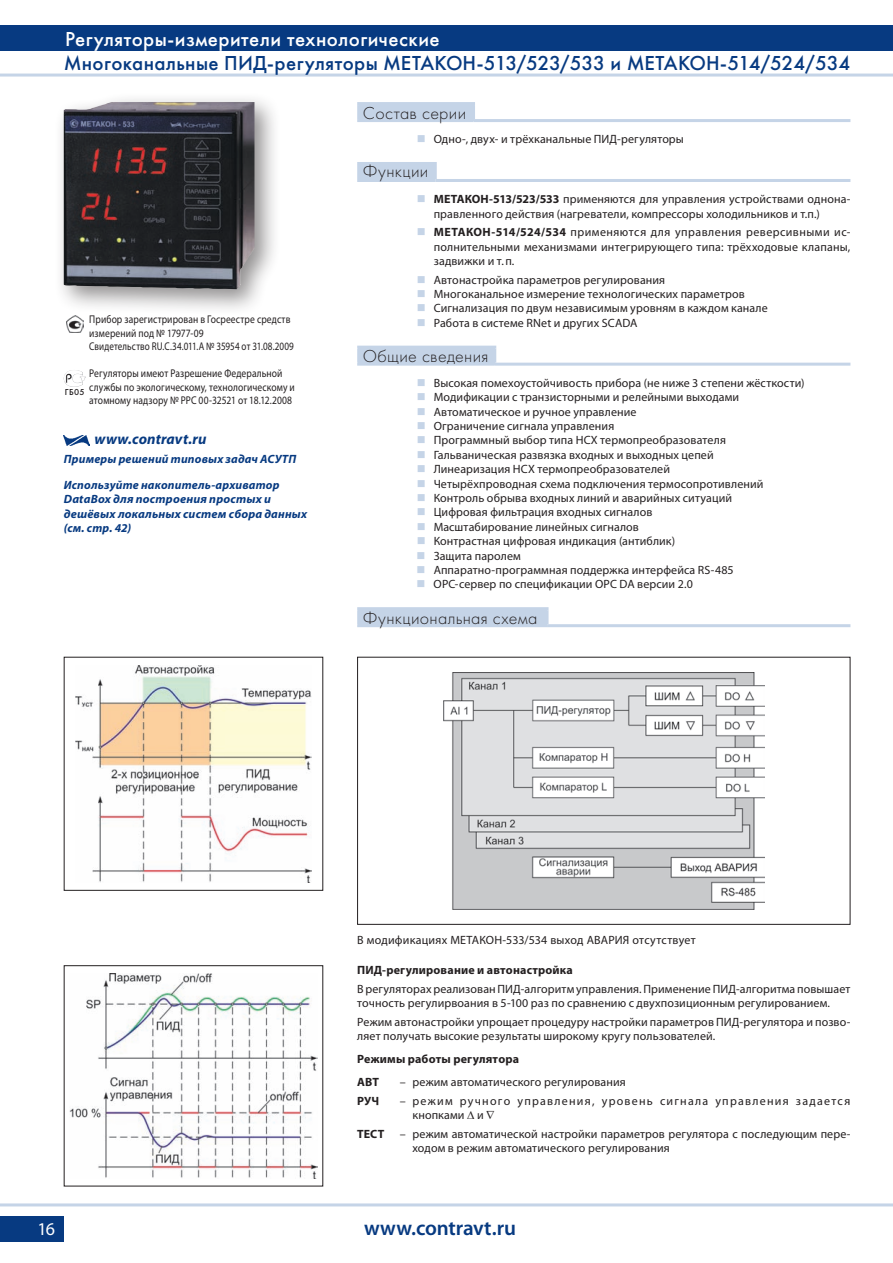
<style>
.page{position:relative;width:893px;height:1263px;background:#fff}
.page>*{position:absolute;margin:0;border:0;box-sizing:border-box;transform-origin:0 0}
.t1{font:21px "Futura Medium C";letter-spacing:.02em;color:#fff}
.t2{font:21px "Futura Medium C";letter-spacing:-.005em;color:#073a81}
.t3{font:21px "Futura Medium C";letter-spacing:.02em;color:#073a81}
.t4{font:600 21px "Myriad Pro";letter-spacing:-.01em;color:#073a81}
.t5{font:18px "Futura Light C";letter-spacing:.015em;color:#231f20}
.t6{font:18px "Myriad Pro";color:#fff}
.t7{font:italic 700 15px "Myriad Pro";letter-spacing:.005em;color:#073a81}
.t8{font:12px/14.4px "Myriad Pro";letter-spacing:.01em;color:#231f20}
.t9{font:italic 700 12px/14.4px "Myriad Pro";letter-spacing:.015em;color:#073a81}
.t10{font:12px/14.4px "Myriad Pro";letter-spacing:.105em;color:#231f20}
.t11{font:700 12px/23px "Myriad Pro";letter-spacing:.015em;color:#231f20}
.t12{font:11.25px/13.5px "Myriad Pro";letter-spacing:.01em;color:#231f20;scale:.85 1}
.t13{font:9px "Futura Medium C";color:#231f20}
.s1{font-weight:700}
</style>
<div class="page">
<hr style="left:0;top:1203px;width:893px;height:3px;background:#c5d4e7">
<div style="left:0;top:1216px;width:64px;height:26px;background:#073a81"></div>
<div style="left:0;top:26px;width:893px;height:25px;background:#073a81"></div>
<hr style="left:0;top:74px;width:893px;height:3px;background:#c5d4e7">
<div style="left:53px;top:91px;width:237px;height:235px;background:#231f20;opacity:.5"></div>
<img style="left:64px;top:102px;width:190px;height:187px">
<img style="left:443px;top:672px;width:321px;height:237px">
<div style="left:357px;top:657px;width:493px;height:268px;border:1px solid #231f20"></div>
<img style="left:75px;top:666px;width:237px;height:216px">
<img style="left:69px;top:973px;width:248px;height:205px">
<div style="left:359px;top:104px;width:114px;height:17px;background:#c5d4e7"></div>
<hr style="left:357px;top:102px;width:118px;height:3px;background:#c5d4e7">
<hr style="left:357px;top:105px;width:3px;height:14px;background:#c5d4e7">
<hr style="left:472px;top:105px;width:3px;height:14px;background:#c5d4e7">
<hr style="left:357px;top:119px;width:116px;height:3px;background:#c5d4e7">
<hr style="left:473px;top:119px;width:377px;height:3px;background:#c5d4e7">
<div style="left:359px;top:163px;width:76px;height:17px;background:#c5d4e7"></div>
<hr style="left:357px;top:162px;width:80px;height:3px;background:#c5d4e7">
<hr style="left:357px;top:165px;width:3px;height:14px;background:#c5d4e7">
<hr style="left:434px;top:165px;width:3px;height:14px;background:#c5d4e7">
<hr style="left:357px;top:179px;width:78px;height:3px;background:#c5d4e7">
<hr style="left:435px;top:179px;width:415px;height:3px;background:#c5d4e7">
<div style="left:359px;top:347px;width:136px;height:17px;background:#c5d4e7"></div>
<hr style="left:357px;top:346px;width:139px;height:3px;background:#c5d4e7">
<hr style="left:357px;top:349px;width:3px;height:14px;background:#c5d4e7">
<hr style="left:493px;top:349px;width:3px;height:14px;background:#c5d4e7">
<hr style="left:357px;top:363px;width:138px;height:3px;background:#c5d4e7">
<hr style="left:495px;top:363px;width:355px;height:3px;background:#c5d4e7">
<div style="left:359px;top:609px;width:188px;height:17px;background:#c5d4e7"></div>
<hr style="left:357px;top:607px;width:192px;height:3px;background:#c5d4e7">
<hr style="left:357px;top:610px;width:3px;height:14px;background:#c5d4e7">
<hr style="left:546px;top:610px;width:3px;height:14px;background:#c5d4e7">
<hr style="left:357px;top:624px;width:190px;height:3px;background:#c5d4e7">
<hr style="left:547px;top:624px;width:303px;height:3px;background:#c5d4e7">
<img style="left:67px;top:315px;width:17px;height:17px">
<img style="left:64px;top:436px;width:25px;height:9px">
<h1 class="t1" style="left:65px;top:26px;width:376px">Регуляторы-измерители технологические</h1>
<h1 class="t3" style="left:64px;top:51px;width:333px">Многоканальные ПИД-регуляторы МЕТАК</h1>
<h1 class="t2" style="left:446px;top:51px;width:195px">ОН-513/523/533 и МЕТАК</h1>
<h1 class="t2" style="left:689px;top:51px;width:163px">ОН -514/524/534</h1>
<p class="t12" style="left:89px;top:313px;width:242px">Прибор зарегистрирован в Госреестре средств измерений под № 17977-09<br>Свидетельство RU.C.34.011.A № 35954 от 31.08.2009</p>
<p class="t12" style="left:89px;top:367px;width:243px">Регуляторы имеют Разрешение Федеральной службы по экологическому, технологическому и атомному надзору № РРС 00-32521 от 18.12.2008</p>
<p class="t7" style="left:95px;top:429px;width:113px">www.contravt.ru</p>
<p class="t9" style="left:64px;top:445px;width:234px;line-height:26px">Примеры решений типовых задач АСУТП<br>Используйте накопитель-архиватор</p>
<p class="t9" style="left:64px;top:492px;width:245px">DataBox для построения простых и дешёвых локальных систем сбора данных (см. стр. 42)</p>
<p class="t13" style="left:65px;top:387px;width:21px">ГБ05</p>
<h2 class="t5" style="left:363px;top:103px;width:105px">Состав серии</h2>
<p class="t8" style="left:434px;top:132px;width:252px">Одно-, двух- и трёхканальные ПИД-регуляторы</p>
<h2 class="t5" style="left:363px;top:162px;width:67px">Функции</h2>
<p class="t8" style="left:434px;top:192px;width:418px"><span class="s1">МЕТАКОН-513/523/533</span> применяются для управления устройствами однона&shy;правленного действия (нагреватели, компрессоры холодильников и т.п.)</p>
<p class="t8" style="left:434px;top:225px;width:418px;text-align:justify"><span class="s1">МЕТАКОН-514/524/534</span> применяются для управления реверсивными ис&shy;полнительными механизмами интегрирующего типа: трёхходовые клапаны, задвижки и т.п.</p>
<p class="t8" style="left:434px;top:272px;width:336px">Автонастройка параметров регулирования<br>Многоканальное измерение технологических параметров Сигнализация по двум независимым уровням в каждом канале Работа в системе RNet и других SCADA</p>
<h2 class="t5" style="left:363px;top:347px;width:127px">Общие сведения</h2>
<p class="t8" style="left:434px;top:375px;width:372px">Высокая помехоустойчивость прибора (не ниже 3 степени жёсткости)<br>Модификации с транзисторными и релейными выходами Автоматическое и ручное управление<br>Ограничение сигнала управления<br>Программный выбор типа НСХ термопреобразователя Гальваническая развязка входных и выходных цепей<br>Линеаризация НСХ термопреобразователей<br>Четырёхпроводная схема подключения термосопротивлений Контроль обрыва входных линий и аварийных ситуаций<br>Цифровая фильтрация входных сигналов<br>Масштабирование линейных сигналов<br>Контрастная цифровая индикация (антиблик)<br>Защита паролем<br>Аппаратно-программная поддержка интерфейса RS-485<br>OPC-cервер по спецификации OPC DA версии 2.0</p>
<h2 class="t5" style="left:363px;top:608px;width:176px">Функциональная схема</h2>
<p class="t8" style="left:357px;top:932px;width:340px">В модификациях МЕТАКОН-533/534 выход АВАРИЯ отсутствует</p>
<p class="t11" style="left:357px;top:958px;width:217px">ПИД-регулирование и автонастройка</p>
<p class="t8" style="left:357px;top:981px;width:495px">В регуляторах реализован ПИД-алгоритм управления. Применение ПИД-алгоритма повышает точность регулирвоания в 5-100 раз по сравнению с двухпозиционным регулированием.</p>
<p class="t8" style="left:357px;top:1014px;width:495px">Режим автонастройки упрощает процедуру настройки параметров ПИД-регулятора и позво&shy;ляет получать высокие результаты широкому кругу пользователей.</p>
<p class="t11" style="left:357px;top:1047px;width:163px">Режимы работы регулятора<br>АВТ</p>
<p class="t8" style="left:400px;top:1075px;width:228px">– режим автоматического регулирования</p>
<p class="t11" style="left:357px;top:1089px;width:24px">РУЧ</p>
<p class="t10" style="left:412px;top:1093px;width:439px;text-indent:-13px">– режим ручного управления, уровень сигнала управления задается кнопками ∆ и ∇</p>
<p class="t11" style="left:357px;top:1122px;width:29px">ТЕСТ</p>
<p class="t8" style="left:412px;top:1126px;width:439px;text-indent:-13px">– режим автоматической настройки параметров регулятора с последующим пере&shy;ходом в режим автоматического регулирования</p>
<h2 class="t6" style="left:38px;top:1218px;width:19px">16</h2>
<h1 class="t4" style="left:364px;top:1214px;width:154px">www.contravt.ru</h1>
</div>
